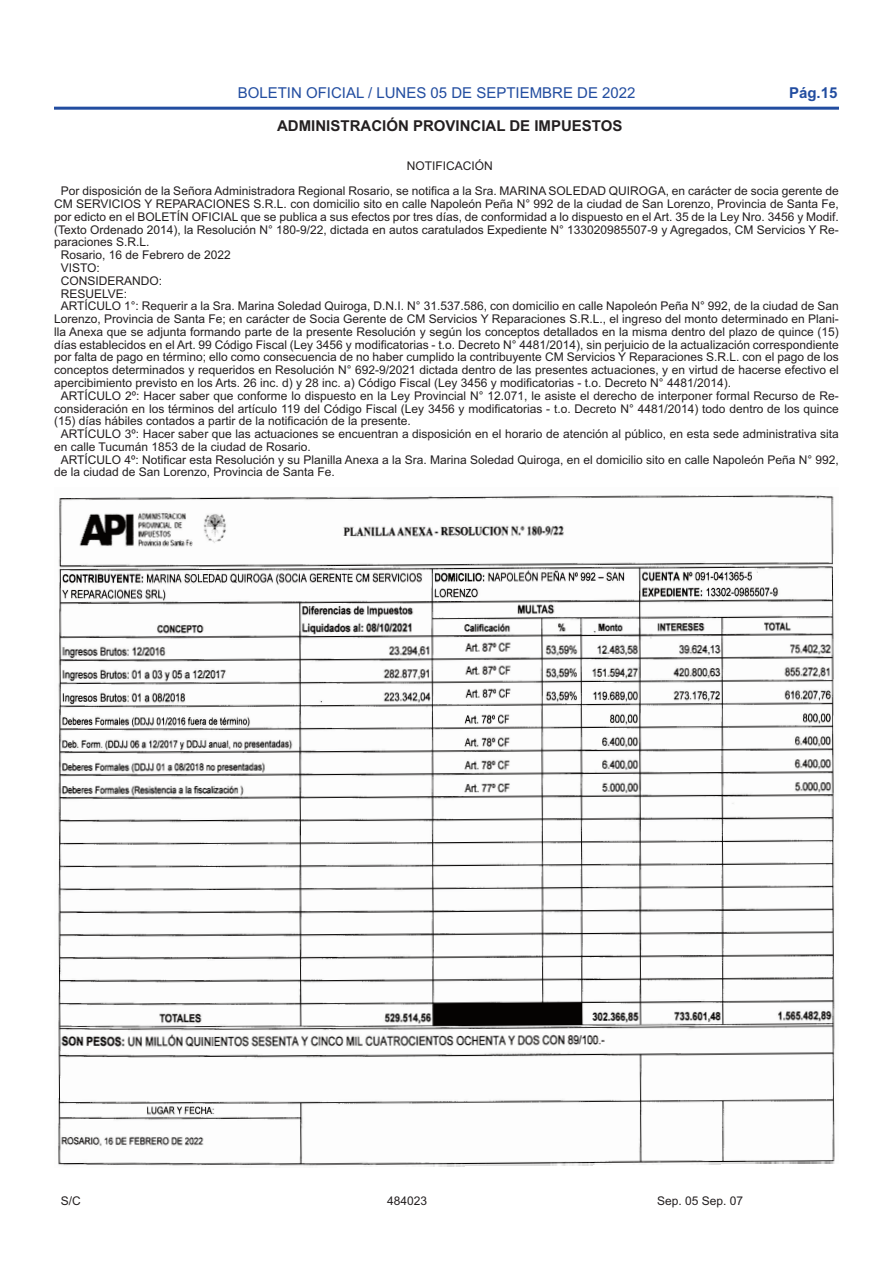
<style>
.page{position:relative;width:893px;height:1263px;background:#fff}
.page>*{position:absolute;margin:0;border:0;box-sizing:border-box;transform-origin:0 0}
.t1{font:15px "Arial";color:#224da0}
.t2{font:700 15px "Arial";color:#231f20}
.t3{font:700 15px "Arial";color:#224da0}
.t4{font:12px/25.5px "Arial";color:#231f20;text-align:center}
</style>
<div class="page">
<hr style="left:54px;top:107px;width:785px;height:3px;background:#224da0">
<img style="left:58px;top:495px;width:777px;height:672px">
<p class="t1" style="left:238px;top:84px;width:399px">BOLETIN OFICIAL / LUNES 05 DE SEPTIEMBRE DE 2022</p>
<p class="t3" style="left:789px;top:84px;width:50px">Pág.15</p>
<p class="t2" style="left:277px;top:117px;width:347px">ADMINISTRACIÓN PROVINCIAL DE IMPUESTOS</p>
<p class="t4" style="left:61px;top:153px;width:780px">NOTIFICACIÓN<br>Por disposición de la Señora Administradora Regional Rosario, se notifica a la Sra. MARINA SOLEDAD QUIROGA, en carácter de socia gerente de</p>
<p class="t4" style="left:54px;top:191px;width:786px">CM SERVICIOS Y REPARACIONES S.R.L. con domicilio sito en calle Napoleón Peña N° 992 de la ciudad de San Lorenzo, Provincia de Santa Fe,</p>
<p class="t4" style="left:54px;top:204px;width:786px">por edicto en el BOLETÍN OFICIAL que se publica a sus efectos por tres días, de conformidad a lo dispuesto en el Art. 35 de la Ley Nro. 3456 y Modif.</p>
<p class="t4" style="left:54px;top:217px;width:786px">(Texto Ordenado 2014), la Resolución N° 180-9/22, dictada en autos caratulados Expediente N° 133020985507-9 y Agregados, CM Servicios Y Re-</p>
<p class="t4" style="left:54px;top:229px;width:97px">paraciones S.R.L.</p>
<p class="t4" style="left:61px;top:242px;width:172px">Rosario, 16 de Febrero de 2022</p>
<p class="t4" style="left:61px;top:255px;width:41px">VISTO:</p>
<p class="t4" style="left:61px;top:268px;width:103px">CONSIDERANDO:</p>
<p class="t4" style="left:61px;top:281px;width:68px">RESUELVE:</p>
<p class="t4" style="left:61px;top:293px;width:780px">ARTÍCULO 1°: Requerir a la Sra. Marina Soledad Quiroga, D.N.I. N° 31.537.586, con domicilio en calle Napoleón Peña N° 992, de la ciudad de San</p>
<p class="t4" style="left:54px;top:306px;width:786px">Lorenzo, Provincia de Santa Fe; en carácter de Socia Gerente de CM Servicios Y Reparaciones S.R.L., el ingreso del monto determinado en Plani-</p>
<p class="t4" style="left:54px;top:319px;width:786px">lla Anexa que se adjunta formando parte de la presente Resolución y según los conceptos detallados en la misma dentro del plazo de quince (15)</p>
<p class="t4" style="left:54px;top:332px;width:786px">días establecidos en el Art. 99 Código Fiscal (Ley 3456 y modificatorias - t.o. Decreto N° 4481/2014), sin perjuicio de la actualización correspondiente</p>
<p class="t4" style="left:54px;top:344px;width:786px">por falta de pago en término; ello como consecuencia de no haber cumplido la contribuyente CM Servicios Y Reparaciones S.R.L. con el pago de los</p>
<p class="t4" style="left:54px;top:357px;width:786px">conceptos determinados y requeridos en Resolución N° 692-9/2021 dictada dentro de las presentes actuaciones, y en virtud de hacerse efectivo el</p>
<p class="t4" style="left:54px;top:370px;width:679px">apercibimiento previsto en los Arts. 26 inc. d) y 28 inc. a) Código Fiscal (Ley 3456 y modificatorias - t.o. Decreto N° 4481/2014).</p>
<p class="t4" style="left:61px;top:383px;width:780px">ARTÍCULO 2º: Hacer saber que conforme lo dispuesto en la Ley Provincial N° 12.071, le asiste el derecho de interponer formal Recurso de Re-</p>
<p class="t4" style="left:54px;top:396px;width:786px">consideración en los términos del artículo 119 del Código Fiscal (Ley 3456 y modificatorias - t.o. Decreto N° 4481/2014) todo dentro de los quince</p>
<p class="t4" style="left:54px;top:408px;width:358px">(15) días hábiles contados a partir de la notificación de la presente.</p>
<p class="t4" style="left:61px;top:421px;width:780px">ARTÍCULO 3º: Hacer saber que las actuaciones se encuentran a disposición en el horario de atención al público, en esta sede administrativa sita</p>
<p class="t4" style="left:54px;top:434px;width:258px">en calle Tucumán 1853 de la ciudad de Rosario.</p>
<p class="t4" style="left:61px;top:447px;width:780px">ARTÍCULO 4º: Notificar esta Resolución y su Planilla Anexa a la Sra. Marina Soledad Quiroga, en el domicilio sito en calle Napoleón Peña N° 992,</p>
<p class="t4" style="left:54px;top:460px;width:282px">de la ciudad de San Lorenzo, Provincia de Santa Fe.</p>
<p class="t4" style="left:61px;top:1188px;width:22px">S/C</p>
<p class="t4" style="left:387px;top:1188px;width:42px">484023</p>
<p class="t4" style="left:657px;top:1188px;width:88px">Sep. 05 Sep. 07</p>
</div>
